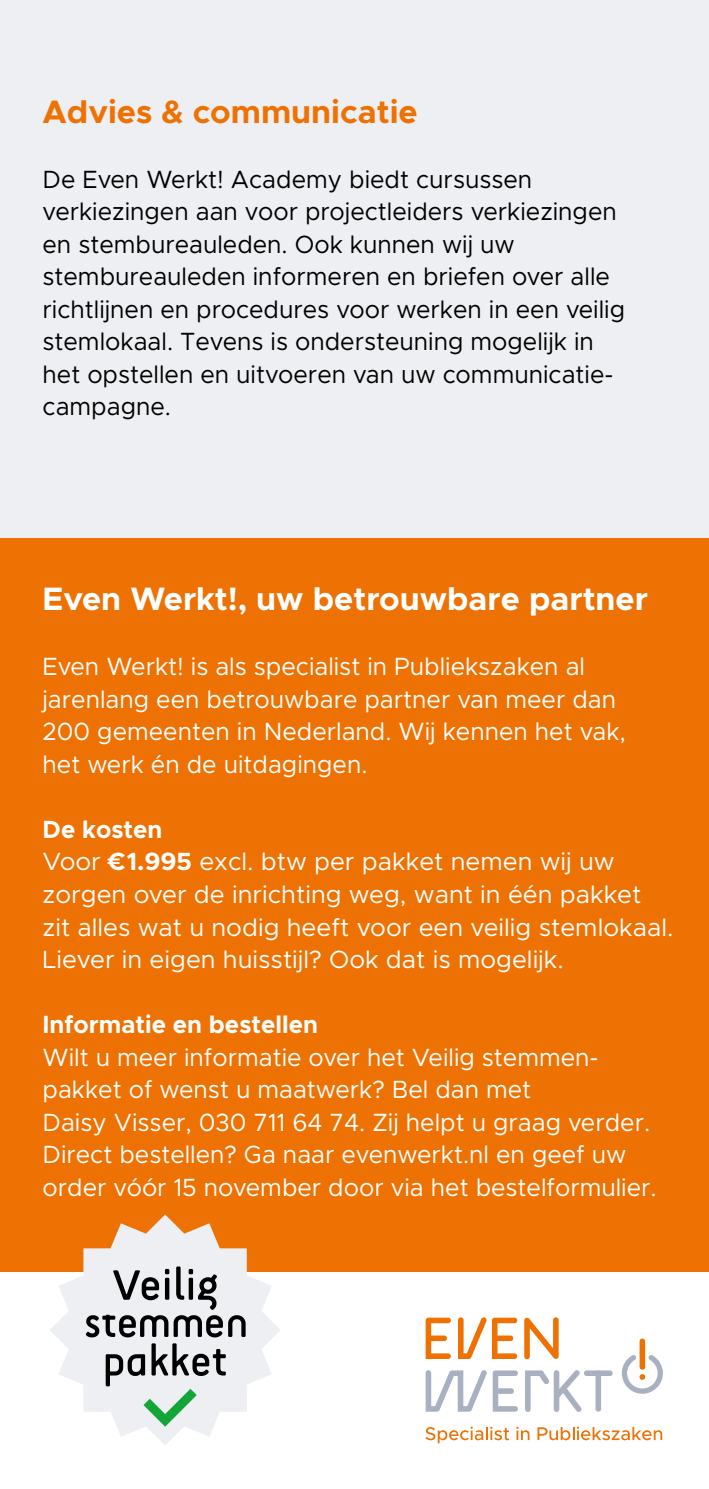
<style>
.page{position:relative;width:709px;height:1489px;background:#fff}
.page>*{position:absolute;margin:0;border:0;box-sizing:border-box;transform-origin:0 0}
.t1{font:700 32.5px "Metropolis";color:#fff}
.t2{font:700 32.5px "Metropolis";color:#ee7203}
.t3{font:25px/32.5px "Metropolis";color:#fff}
.t4{font:25px/32.5px "Metropolis";color:#000}
.t5{font:700 25px "Metropolis";color:#fff}
.s1{font-weight:700}
</style>
<div class="page">
<div style="left:0;top:537px;width:709px;height:734px;background:#ee7203"></div>
<div style="left:639px;top:1338px;width:6px;height:31px;background:#ee7203;border-radius:3px"></div>
<div style="left:595px;top:1370px;width:6px;height:41px;background:#a9b1c1;border-radius:3px"></div>
<div style="left:584px;top:1370px;width:28px;height:5px;background:#a9b1c1;border-radius:3px"></div>
<svg style="left:524px;top:1317px;width:34px;height:42px"></svg>
<div style="left:553px;top:1369px;width:6px;height:42px;background:#a9b1c1;border-radius:3px"></div>
<svg style="left:525px;top:1370px;width:24px;height:41px"></svg>
<svg style="left:458px;top:1317px;width:59px;height:41px"></svg>
<svg style="left:425px;top:1317px;width:26px;height:41px"></svg>
<svg style="left:425px;top:1370px;width:93px;height:41px"></svg>
<svg style="left:556px;top:1369px;width:26px;height:42px"></svg>
<svg style="left:622px;top:1354px;width:41px;height:39px"></svg>
<svg style="left:425px;top:1426px;width:84px;height:16px"></svg>
<svg style="left:516px;top:1426px;width:13px;height:13px"></svg>
<svg style="left:537px;top:1426px;width:125px;height:14px"></svg>
<svg style="left:50px;top:1214px;width:231px;height:231px"></svg>
<svg style="left:106px;top:1343px;width:120px;height:83px;background:#bec9c5"></svg>
<svg style="left:86px;top:1266px;width:160px;height:71px;background:#b1b3b6"></svg>
<div style="left:0;top:0;width:709px;height:537px;background:#edeff3"></div>
<h1 class="t2" style="left:43px;top:91px;width:377px">Advies &amp; communicatie</h1>
<p class="t4" style="left:43px;top:163px;width:584px">De Even Werkt! Academy biedt cursussen verkiezingen aan voor projectleiders verkiezingen en stembureauleden. Ook kunnen wij uw stembureauleden informeren en briefen over alle richtlijnen en procedures voor werken in een veilig stemlokaal. Tevens is ondersteuning mogelijk in het opstellen en uitvoeren van uw communicatie&shy;campagne.</p>
<h1 class="t1" style="left:43px;top:578px;width:607px">Even Werkt!, uw betrouwbare partner</h1>
<p class="t3" style="left:43px;top:650px;width:585px">Even Werkt! is als specialist in Publiekszaken al jarenlang een betrouwbare partner van meer dan 200 gemeenten in Nederland. Wij kennen het vak, het werk én de uitdagingen.</p>
<p class="t3" style="left:43px;top:813px;width:632px"><span class="s1">De kosten<br></span>Voor <span class="s1">€1.995</span> excl. btw per pakket nemen wij uw zorgen over de inrichting weg, want in één pakket zit alles wat u nodig heeft voor een veilig stemlokaal.<br>Liever in eigen huisstijl? Ook dat is mogelijk.</p>
<p class="t5" style="left:43px;top:1008px;width:277px">Informatie en bestellen</p>
<p class="t3" style="left:43px;top:1040px;width:615px">Wilt u meer informatie over het Veilig stemmen&shy;pakket of wenst u maatwerk? Bel dan met<br>Daisy Visser, 030 711 64 74. Zij helpt u graag verder.<br>Direct bestellen? Ga naar evenwerkt.nl en geef uw order vóór 15 november door via het bestelformulier.</p>
</div>
